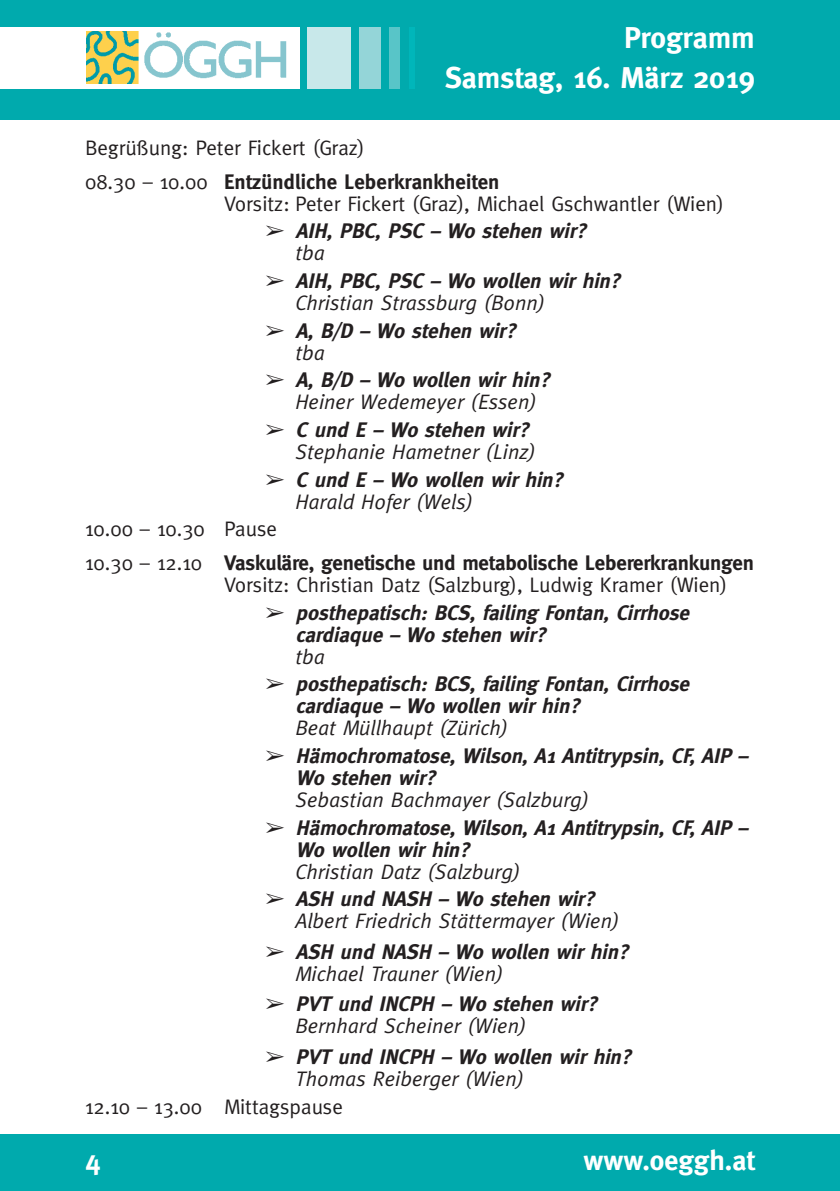
<style>
.page{position:relative;width:840px;height:1191px;background:#fff}
.page>*{position:absolute;margin:0;border:0;box-sizing:border-box;transform-origin:0 0}
.t1{font:700 30px/40px "Meta";color:#fff;text-align:right}
.t2{font:700 28px "Meta";color:#fff}
.t3{font:italic 700 21px/22px "Meta";color:#231f20}
.t4{font:italic 21px/22px "Meta";color:#231f20;text-align:center}
.t5{font:21px/33.4px "Meta";color:#231f20}
.t6{font:700 21px/33.4px "Meta";letter-spacing:-.01em;color:#231f20}
.s1{font-weight:700}
.s2{font-weight:400}
</style>
<div class="page">
<div style="left:0;top:0;width:839px;height:119px;background:#00aaad"></div>
<div style="left:0;top:1134px;width:839px;height:57px;background:#00aaad"></div>
<div style="left:0;top:27px;width:299px;height:61px;background:#fff"></div>
<div style="left:307px;top:27px;width:43px;height:61px;background:#c8e8ea"></div>
<div style="left:359px;top:27px;width:21px;height:61px;background:#94d5d8"></div>
<div style="left:389px;top:27px;width:11px;height:61px;background:#58c5c8"></div>
<div style="left:408px;top:27px;width:6px;height:61px;background:#00b6ba"></div>
<img style="left:86px;top:31px;width:201px;height:53px">
<h1 class="t1" style="left:445px;top:19px;width:311px">Programm<br>Samstag, 16. März 2019</h1>
<p class="t5" style="left:85px;top:133px;width:415px">Begrüßung: Peter Fickert (Graz)<br>08.30 – 10.00 <span class="s1">Entzündliche Leberkrankheiten</span></p>
<p class="t5" style="left:224px;top:188px;width:501px">Vorsitz: Peter Fickert (Graz), Michael Gschwantler (Wien)</p>
<p class="t3" style="left:295px;top:222px;width:296px;text-indent:-30px">➢ AIH, PBC, PSC – Wo stehen wir? <span class="s2">tba</span></p>
<p class="t3" style="left:295px;top:271px;width:330px;text-indent:-30px">➢ AIH, PBC, PSC – Wo wollen wir hin?<br><span class="s2">Christian Strassburg (Bonn)</span></p>
<p class="t3" style="left:295px;top:321px;width:226px;text-indent:-30px">➢ A, B/D – Wo stehen wir? <span class="s2">tba</span></p>
<p class="t4" style="left:265px;top:371px;width:290px">➢ <span class="s1">A, B/D – Wo wollen wir hin?<br></span>Heiner Wedemeyer (Essen)</p>
<p class="t4" style="left:265px;top:420px;width:271px;text-align:right">➢ <span class="s1">C und E – Wo stehen wir?<br></span>Stephanie Hametner (Linz)</p>
<p class="t3" style="left:295px;top:470px;width:273px;text-indent:-30px">➢ C und E – Wo wollen wir hin?<br><span class="s2">Harald Hofer (Wels)</span></p>
<p class="t6" style="left:85px;top:514px;width:670px"><span class="s2">10.00 – 10.30 Pause<br>10.30 – 12.10</span> Vaskuläre, genetische und metabolische Lebererkrankungen</p>
<p class="t5" style="left:224px;top:569px;width:504px">Vorsitz: Christian Datz (Salzburg), Ludwig Kramer (Wien)</p>
<p class="t3" style="left:295px;top:603px;width:399px;text-indent:-30px">➢ posthepatisch: BCS, failing Fontan, Cirrhose cardiaque – Wo stehen wir?</p>
<p class="t4" style="left:295px;top:647px;width:31px">tba</p>
<p class="t3" style="left:295px;top:674px;width:399px;text-indent:-30px">➢ posthepatisch: BCS, failing Fontan, Cirrhose cardiaque – Wo wollen wir hin?</p>
<p class="t4" style="left:295px;top:718px;width:214px">Beat Müllhaupt (Zürich)</p>
<p class="t3" style="left:295px;top:746px;width:458px;text-indent:-30px">➢ Hämochromatose, Wilson, A1 Antitrypsin, CF, AIP –<br>Wo stehen wir?</p>
<p class="t4" style="left:295px;top:790px;width:295px">Sebastian Bachmayer (Salzburg)</p>
<p class="t3" style="left:295px;top:818px;width:458px;text-indent:-30px">➢ Hämochromatose, Wilson, A1 Antitrypsin, CF, AIP –<br>Wo wollen wir hin?</p>
<p class="t4" style="left:295px;top:862px;width:226px">Christian Datz (Salzburg)</p>
<p class="t4" style="left:295px;top:889px;width:325px;text-align:left;text-indent:-30px">➢ <span class="s1">ASH und NASH – Wo stehen wir?<br></span>Albert Friedrich Stättermayer (Wien)</p>
<p class="t3" style="left:295px;top:942px;width:338px;text-indent:-30px">➢ ASH und NASH – Wo wollen wir hin?<br><span class="s2">Michael Trauner (Wien)</span></p>
<p class="t3" style="left:295px;top:994px;width:307px;text-indent:-30px">➢ PVT und INCPH – Wo stehen wir?<br><span class="s2">Bernhard Scheiner (Wien)</span></p>
<p class="t3" style="left:295px;top:1047px;width:341px;text-indent:-30px">➢ PVT und INCPH – Wo wollen wir hin?<br><span class="s2">Thomas Reiberger (Wien)</span></p>
<p class="t5" style="left:85px;top:1091px;width:259px">12.10 – 13.00 Mittagspause</p>
<h2 class="t2" style="left:85px;top:1149px;width:16px">4</h2>
<h2 class="t2" style="left:583px;top:1149px;width:173px">www.oeggh.at</h2>
</div>
